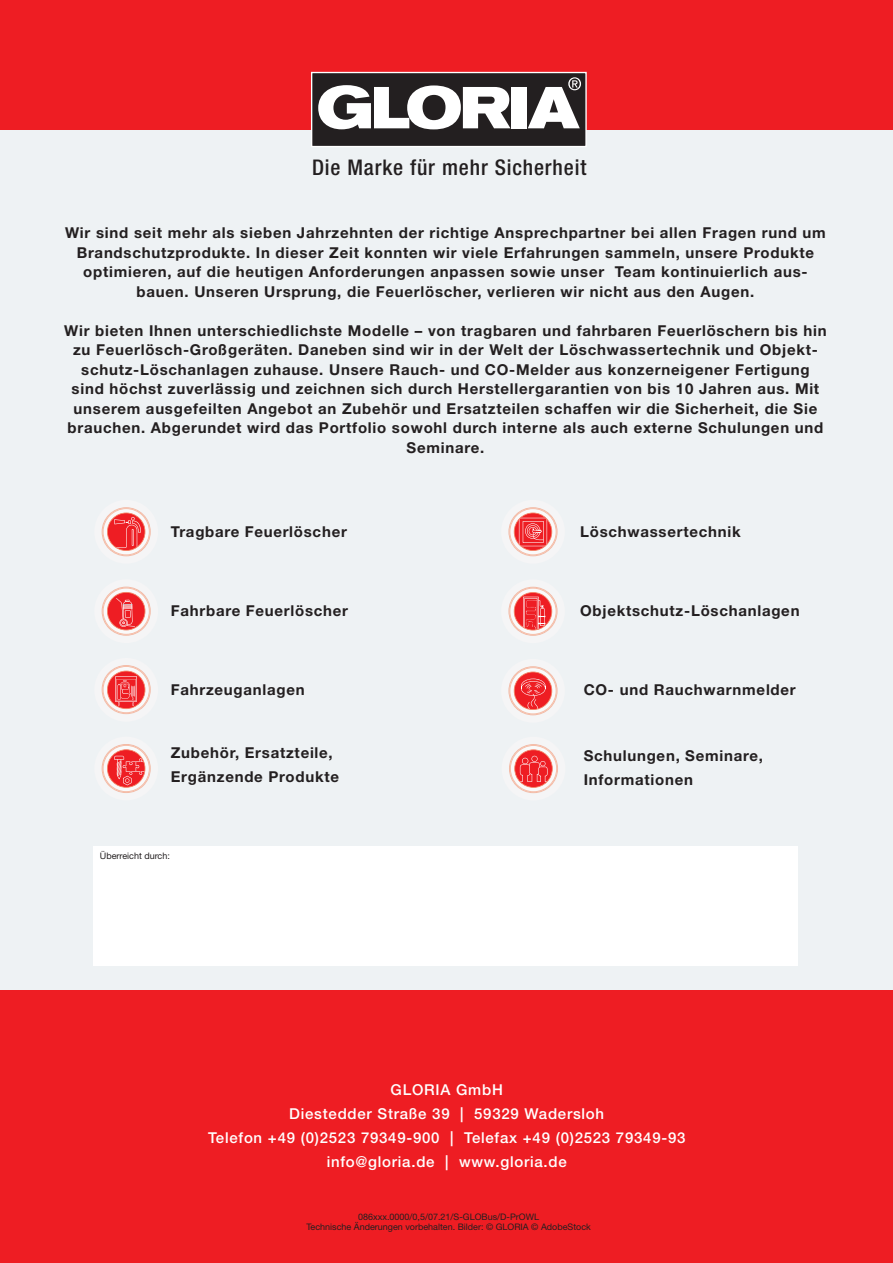
<style>
.page{position:relative;width:893px;height:1263px;background:#fff}
.page>*{position:absolute;margin:0;border:0;box-sizing:border-box;transform-origin:0 0}
.t1{font:500 condensed 21.6px "Helvetica Neue LT Pro";letter-spacing:.04em;color:#231f20}
.t2{font:700 15px/19.5px "Helvetica Neue LT Pro";letter-spacing:.05em;color:#231f20;text-align:center}
.t3{font:500 15px/24px "Helvetica Neue LT Pro";letter-spacing:.05em;color:#fff;text-align:center}
.t4{font:9px/10.8px "Helvetica Neue LT Pro";color:#231f20;text-align:center}
</style>
<div class="page">
<div style="left:0;top:0;width:893px;height:130px;background:#ee1d23"></div>
<div style="left:0;top:130px;width:893px;height:861px;background:#eef2f4"></div>
<div style="left:0;top:991px;width:893px;height:272px;background:#ee1d23"></div>
<div style="left:312px;top:73px;width:273px;height:73px;background:#231f20"></div>
<svg style="left:318px;top:85px;width:192px;height:44px"></svg>
<div style="left:512px;top:87px;width:15px;height:41px;background:#fff"></div>
<svg style="left:528px;top:77px;width:53px;height:51px"></svg>
<div style="left:311px;top:72px;width:276px;height:75px;border:1px solid #fff"></div>
<svg style="left:101px;top:507px;width:50px;height:50px"></svg>
<svg style="left:508px;top:586px;width:50px;height:50px"></svg>
<svg style="left:509px;top:744px;width:49px;height:50px"></svg>
<svg style="left:508px;top:666px;width:50px;height:50px"></svg>
<svg style="left:101px;top:586px;width:50px;height:50px"></svg>
<svg style="left:508px;top:507px;width:50px;height:50px"></svg>
<svg style="left:101px;top:665px;width:50px;height:49px"></svg>
<svg style="left:101px;top:744px;width:50px;height:49px"></svg>
<div style="left:93px;top:846px;width:704px;height:119px;background:#fff"></div>
<h1 class="t1" style="left:312px;top:155px;width:276px">Die Marke für mehr Sicherheit</h1>
<p class="t2" style="left:65px;top:223px;width:762px">Wir sind seit mehr als sieben Jahrzehnten der richtige Ansprechpartner bei allen Fragen rund um Brandschutzprodukte. In dieser Zeit konnten wir viele Erfahrungen sammeln, unsere Produkte optimieren, auf die heutigen Anforderungen anpassen sowie unser Team kontinuierlich aus&shy;bauen. Unseren Ursprung, die Feuerlöscher, verlieren wir nicht aus den Augen.</p>
<p class="t2" style="left:64px;top:320px;width:764px">Wir bieten Ihnen unterschiedlichste Modelle – von tragbaren und fahrbaren Feuerlöschern bis hin zu Feuerlösch-Großgeräten. Daneben sind wir in der Welt der Löschwassertechnik und Objekt&shy;schutz-Löschanlagen zuhause. Unsere Rauch- und CO-Melder aus konzerneigener Fertigung sind höchst zuverlässig und zeichnen sich durch Herstellergarantien von bis 10 Jahren aus. Mit unserem ausgefeilten Angebot an Zubehör und Ersatzteilen schaffen wir die Sicherheit, die Sie brauchen. Abgerundet wird das Portfolio sowohl durch interne als auch externe Schulungen und Seminare.</p>
<p class="t2" style="left:171px;top:521px;width:177px">Tragbare Feuerlöscher</p>
<p class="t2" style="left:580px;top:521px;width:162px">Löschwassertechnik</p>
<p class="t2" style="left:171px;top:601px;width:179px">Fahrbare Feuerlöscher</p>
<p class="t2" style="left:580px;top:601px;width:221px">Objektschutz-Löschanlagen</p>
<p class="t2" style="left:171px;top:679px;width:135px">Fahrzeuganlagen</p>
<p class="t2" style="left:584px;top:679px;width:214px">CO- und Rauchwarnmelder</p>
<p class="t2" style="left:171px;top:740px;width:170px;line-height:24px;text-align:left">Zubehör, Ersatzteile,<br>Ergänzende Produkte</p>
<p class="t2" style="left:584px;top:743px;width:181px;line-height:24px;text-align:left">Schulungen, Seminare,<br>Informationen</p>
<p class="t4" style="left:100px;top:850px;width:72px">Überreicht durch:</p>
<p class="t3" style="left:208px;top:1078px;width:479px">GLORIA GmbH<br>Diestedder Straße 39 | 59329 Wadersloh<br>Telefon +49 (0)2523 79349-900 | Telefax +49 (0)2523 79349-93 info@gloria.de | www.gloria.de</p>
<p class="t4" style="left:306px;top:1211px;width:286px">086xxx.0000/0,5/07.21/S-GLOBus/D-PrOWL<br>Technische Änderungen vorbehalten. Bilder: © GLORIA © AdobeStock</p>
</div>
